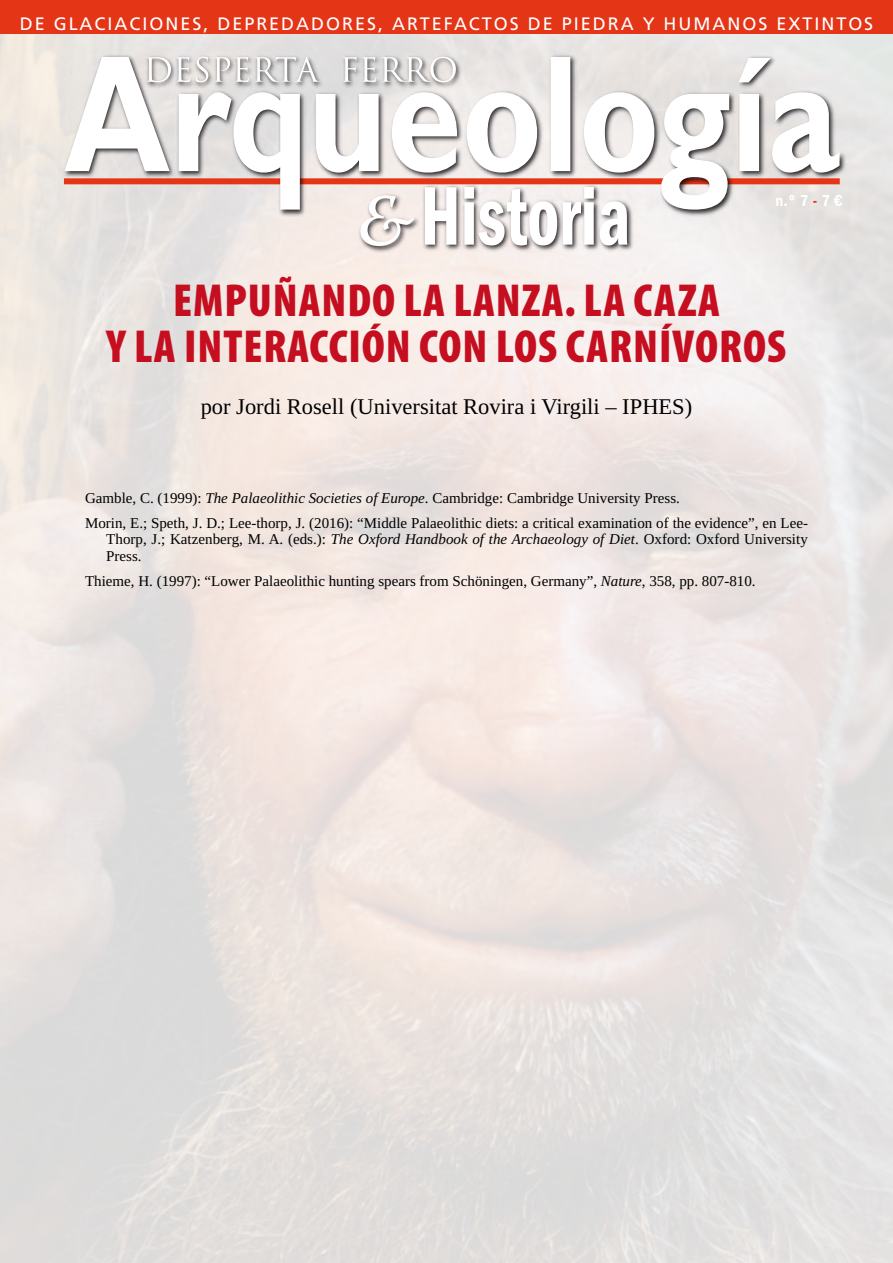
<style>
.page{position:relative;width:893px;height:1263px;background:#fff}
.page>*{position:absolute;margin:0;border:0;box-sizing:border-box;transform-origin:0 0}
.t1{font:900 condensed 46.5px/46.5px "Myriad Pro";letter-spacing:.02em;color:#c50e1f;text-align:center}
.t2{font:22.5px "Liberation Serif";color:#000}
.t3{font:18px "Frutiger LT Std";letter-spacing:.11em;color:#fff}
.t4{font:600 condensed 16.5px "Franklin Gothic LT";color:#fff}
.t5{font:15px/25px "Liberation Serif";color:#000}
.s1{color:#e53517}
.s2{font-style:italic}
</style>
<div class="page">
<img style="left:59px;top:52px;width:791px;height:169px">
<svg style="left:65px;top:57px;width:774px;height:153px"></svg>
<img style="left:141px;top:52px;width:326px;height:42px">
<svg style="left:146px;top:57px;width:310px;height:25px"></svg>
<div style="left:0;top:0;width:893px;height:34px;background:#e53517"></div>
<img style="left:420px;top:182px;width:218px;height:75px">
<svg style="left:425px;top:187px;width:202px;height:58px"></svg>
<img style="left:355px;top:190px;width:71px;height:67px">
<svg style="left:360px;top:195px;width:54px;height:51px"></svg>
<p class="t3" style="left:20px;top:16px;width:855px">DE GLACIACIONES, DEPREDADORES, ARTEFACTOS DE PIEDRA Y HUMANOS EXTINTOS</p>
<p class="t4" style="left:776px;top:192px;width:69px">n.º 7 <span class="s1">-</span> 7 €</p>
<h1 class="t1" style="left:107px;top:281px;width:681px">EMPUÑANDO LA LANZA. LA CAZA<br>Y LA INTERACCIÓN CON LOS CARNÍVOROS</h1>
<h2 class="t2" style="left:201px;top:393px;width:493px">por Jordi Rosell (Universitat Rovira i Virgili – IPHES)</h2>
<p class="t5" style="left:85px;top:485px;width:724px">Gamble, C. (1999): <span class="s2">The Palaeolithic Societies of Europe</span>. Cambridge: Cambridge University Press.<br>Morin, E.; Speth, J. D.; Lee-thorp, J. (2016): “Middle Palaeolithic diets: a critical examination of the evidence”, en Lee-</p>
<p class="t5" style="left:106px;top:531px;width:703px;line-height:16.5px">Thorp, J.; Katzenberg, M. A. (eds.): <span class="s2">The Oxford Handbook of the Archaeology of Diet</span>. Oxford: Oxford University<br>Press.</p>
<p class="t5" style="left:85px;top:568px;width:672px">Thieme, H. (1997): “Lower Palaeolithic hunting spears from Schöningen, Germany”, <span class="s2">Nature</span>, 358, pp. 807-810.</p>
</div>
